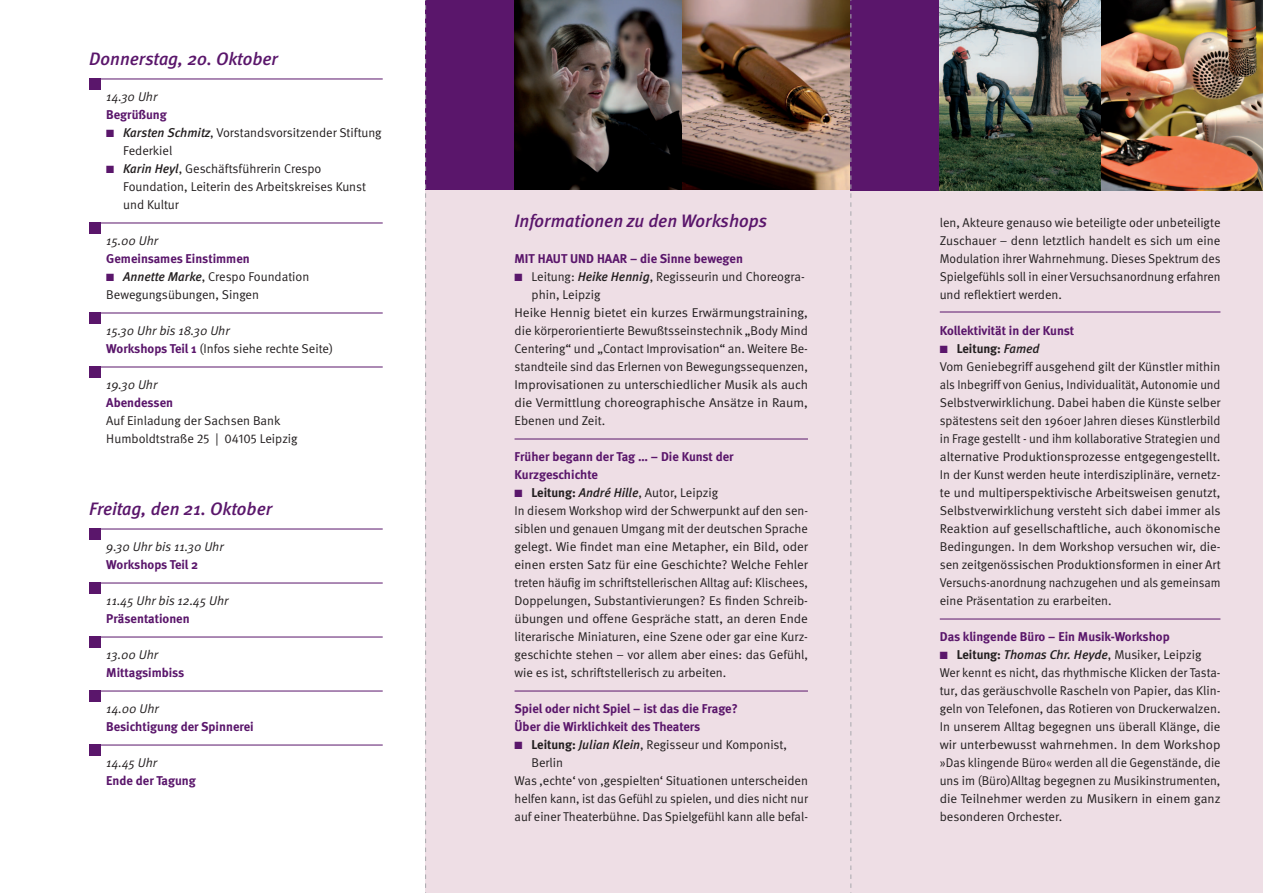
<style>
.page{position:relative;width:1263px;height:893px;background:#fff}
.page>*{position:absolute;margin:0;border:0;box-sizing:border-box;transform-origin:0 0}
.t1{font:italic 500 18px "Meta";color:#5a166b}
.t2{font:12.75px/18px "Meta Normal";color:#231f20}
.t3{font:700 12.75px/18px "Meta";color:#5a166b}
.t4{font:12.75px "Meta Normal";color:#231f20;scale:1.05 1}
.t5{font:italic 12.75px "Meta Normal";color:#231f20}
.t6{font:700 12.75px "Meta";letter-spacing:-.01em;color:#231f20}
.s1{color:#5a166b}
.s2{font-family:"Meta";font-weight:500;font-style:italic}
.s3{font-style:italic}
.s4{font-family:"Meta";font-weight:700;color:#5a166b}
.s5{font-family:"Meta Normal Expert"}
.s6{font-family:"Meta";font-weight:700}
.s7{font-weight:500;font-style:italic}
</style>
<div class="page">
<div style="left:425px;top:0;width:89px;height:191px;background:#5a166b"></div>
<img style="left:514px;top:0;width:168px;height:191px">
<svg style="left:682px;top:0;width:168px;height:191px;background:#7f6354"></svg>
<div style="left:425px;top:191px;width:838px;height:702px;background:#eedee5"></div>
<div style="left:850px;top:0;width:90px;height:191px;background:#5a166b"></div>
<img style="left:940px;top:0;width:161px;height:191px">
<img style="left:1101px;top:0;width:162px;height:191px">
<div style="left:89px;top:223px;width:12px;height:11px;background:#5a166b"></div>
<hr style="left:89px;top:223px;width:294px;height:1px;background:#5a166b">
<div style="left:89px;top:691px;width:12px;height:11px;background:#5a166b"></div>
<hr style="left:89px;top:691px;width:294px;height:1px;background:#5a166b">
<div style="left:89px;top:637px;width:12px;height:11px;background:#5a166b"></div>
<hr style="left:89px;top:637px;width:294px;height:1px;background:#5a166b">
<div style="left:89px;top:79px;width:12px;height:11px;background:#5a166b"></div>
<hr style="left:89px;top:79px;width:294px;height:1px;background:#5a166b">
<div style="left:89px;top:313px;width:12px;height:11px;background:#5a166b"></div>
<hr style="left:89px;top:313px;width:294px;height:1px;background:#5a166b">
<div style="left:89px;top:745px;width:12px;height:11px;background:#5a166b"></div>
<hr style="left:89px;top:745px;width:294px;height:1px;background:#5a166b">
<div style="left:89px;top:367px;width:12px;height:11px;background:#5a166b"></div>
<hr style="left:89px;top:367px;width:294px;height:1px;background:#5a166b">
<hr style="left:940px;top:312px;width:280px;height:1px;background:#5a166b">
<svg style="left:425px;top:0;width:1px;height:893px"></svg>
<svg style="left:850px;top:0;width:1px;height:893px"></svg>
<div style="left:89px;top:529px;width:12px;height:11px;background:#5a166b"></div>
<hr style="left:89px;top:529px;width:294px;height:1px;background:#5a166b">
<div style="left:89px;top:583px;width:12px;height:11px;background:#5a166b"></div>
<hr style="left:89px;top:583px;width:294px;height:1px;background:#5a166b">
<hr style="left:514px;top:439px;width:294px;height:1px;background:#5a166b">
<hr style="left:514px;top:691px;width:294px;height:1px;background:#5a166b">
<hr style="left:940px;top:619px;width:280px;height:1px;background:#5a166b">
<h1 class="t1" style="left:89px;top:48px;width:190px">Donnerstag, 20. Oktober</h1>
<p class="t5" style="left:106px;top:89px;width:53px">14.30 Uhr</p>
<p class="t3" style="left:106px;top:105px;width:62px">Begrüßung</p>
<p class="t2" style="left:123px;top:123px;width:260px;text-indent:-17px"><span class="s1">■</span> <span class="s2">Karsten Schmitz</span>, Vorstandsvorsitzender Stiftung<br>Federkiel</p>
<p class="t2" style="left:123px;top:159px;width:244px;text-indent:-17px"><span class="s1">■</span> <span class="s2">Karin Heyl</span>, Geschäftsführerin Crespo<br>Foundation, Leiterin des Arbeitskreises Kunst und Kultur</p>
<p class="t5" style="left:106px;top:233px;width:53px">15.00 Uhr</p>
<p class="t3" style="left:106px;top:249px;width:145px">Gemeinsames Einstimmen</p>
<p class="t2" style="left:106px;top:267px;width:205px"><span class="s1">■</span> <span class="s2">Annette Marke</span>, Crespo Foundation<br>Bewegungsübungen, Singen</p>
<p class="t2" style="left:106px;top:321px;width:228px"><span class="s3">15.30 Uhr bis 18.30 Uhr<br></span><span class="s4">Workshops Teil 1</span> (Infos siehe rechte Seite)</p>
<p class="t5" style="left:106px;top:377px;width:53px">19.30 Uhr</p>
<p class="t3" style="left:106px;top:393px;width:68px">Abendessen</p>
<p class="t2" style="left:106px;top:411px;width:193px">Auf Einladung der Sachsen Bank<br>Humboldtstraße <span class="s5">25</span> | <span class="s5">04105</span> Leipzig</p>
<h1 class="t1" style="left:89px;top:498px;width:184px">Freitag, den 21. Oktober</h1>
<p class="t5" style="left:106px;top:539px;width:119px">9.30 Uhr bis 11.30 Uhr</p>
<p class="t3" style="left:106px;top:555px;width:94px">Workshops Teil 2</p>
<p class="t5" style="left:106px;top:593px;width:124px">11.45 Uhr bis 12.45 Uhr</p>
<p class="t3" style="left:106px;top:609px;width:85px">Präsentationen</p>
<p class="t5" style="left:106px;top:647px;width:53px">13.00 Uhr</p>
<p class="t3" style="left:106px;top:663px;width:80px">Mittagsimbiss</p>
<p class="t5" style="left:106px;top:701px;width:54px">14.00 Uhr</p>
<p class="t3" style="left:106px;top:717px;width:149px">Besichtigung der Spinnerei</p>
<p class="t5" style="left:106px;top:755px;width:53px">14.45 Uhr</p>
<p class="t3" style="left:106px;top:771px;width:91px">Ende der Tagung</p>
<h1 class="t1" style="left:514px;top:210px;width:254px">Informationen zu den Workshops</h1>
<p class="t3" style="left:514px;top:249px;width:230px">MIT HAUT UND HAAR – die Sinne bewegen</p>
<p class="t2" style="left:514px;top:267px;width:292px"><span class="s1">■</span> Leitung: <span class="s2">Heike Hennig</span>, Regisseurin und Choreogra-</p>
<p class="t2" style="left:531px;top:285px;width:70px">phin, Leipzig</p>
<p class="t4" style="left:514px;top:305px;width:281px">Heike Hennig bietet ein kurzes Erwärmungstraining,</p>
<p class="t2" style="left:514px;top:321px;width:295px">die körperorientierte Bewußtsseinstechnik „Body Mind</p>
<p class="t2" style="left:514px;top:339px;width:295px">Centering“ und „Contact Improvisation“ an. Weitere Be-</p>
<p class="t2" style="left:514px;top:357px;width:295px">standteile sind das Erlernen von Bewegungssequenzen,</p>
<p class="t2" style="left:514px;top:375px;width:295px">Improvisationen zu unterschiedlicher Musik als auch</p>
<p class="t4" style="left:514px;top:395px;width:281px">die Vermittlung choreographische Ansätze in Raum,</p>
<p class="t2" style="left:514px;top:411px;width:92px">Ebenen und Zeit.</p>
<p class="t3" style="left:514px;top:447px;width:221px">Früher begann der Tag … – Die Kunst der<br>Kurzgeschichte</p>
<p class="t2" style="left:514px;top:483px;width:295px"><span class="s1">■</span> <span class="s6">Leitung:</span> <span class="s2">André Hille</span>, Autor, Leipzig<br>In diesem Workshop wird der Schwerpunkt auf den sen&shy;siblen und genauen Umgang mit der deutschen Sprache gelegt. Wie findet man eine Metapher, ein Bild, oder einen ersten Satz für eine Geschichte? Welche Fehler treten häufig im schriftstellerischen Alltag auf: Klischees, Doppelungen, Substantivierungen? Es finden Schreib&shy;übungen und offene Gespräche statt, an deren Ende literarische Miniaturen, eine Szene oder gar eine Kurz&shy;geschichte stehen – vor allem aber eines: das Gefühl, wie es ist, schriftstellerisch zu arbeiten.</p>
<p class="t3" style="left:514px;top:699px;width:225px">Spiel oder nicht Spiel – ist das die Frage?<br>Über die Wirklichkeit des Theaters</p>
<p class="t2" style="left:514px;top:735px;width:274px"><span class="s1">■</span> <span class="s6">Leitung:</span> <span class="s2">Julian Klein</span>, Regisseur und Komponist,</p>
<p class="t2" style="left:531px;top:753px;width:33px">Berlin</p>
<p class="t2" style="left:514px;top:771px;width:295px">Was ‚echte‘ von ‚gespielten‘ Situationen unterscheiden</p>
<p class="t2" style="left:514px;top:789px;width:295px">helfen kann, ist das Gefühl zu spielen, und dies nicht nur</p>
<p class="t2" style="left:514px;top:807px;width:295px">auf einer Theaterbühne. Das Spielgefühl kann alle befal-</p>
<p class="t2" style="left:940px;top:213px;width:282px;text-align:justify">len, Akteure genauso wie beteiligte oder unbeteiligte Zuschauer – denn letztlich handelt es sich um eine Modulation ihrer Wahrnehmung. Dieses Spektrum des Spielgefühls soll in einer Versuchsanordnung erfahren und reflektiert werden.</p>
<p class="t3" style="left:940px;top:321px;width:136px">Kollektivität in der Kunst</p>
<p class="t6" style="left:940px;top:340px;width:101px"><span class="s1">■</span> Leitung: <span class="s7">Famed</span></p>
<p class="t2" style="left:940px;top:357px;width:282px;text-align:justify">Vom Geniebegriff ausgehend gilt der Künstler mithin als Inbegriff von Genius, Individualität, Autonomie und Selbstverwirklichung. Dabei haben die Künste selber spätestens seit den 1960er Jahren dieses Künstlerbild in Frage gestellt - und ihm kollaborative Strategien und alternative Produktionsprozesse entgegengestellt.<br>In der Kunst werden heute interdisziplinäre, vernetz&shy;te und multiperspektivische Arbeitsweisen genutzt, Selbstverwirklichung versteht sich dabei immer als Reaktion auf gesellschaftliche, auch ökonomische Bedingungen. In dem Workshop versuchen wir, die&shy;sen zeitgenössischen Produktionsformen in einer Art Versuchs-anordnung nachzugehen und als gemeinsam eine Präsentation zu erarbeiten.</p>
<p class="t3" style="left:940px;top:627px;width:231px">Das klingende Büro – Ein Musik-Workshop</p>
<p class="t2" style="left:940px;top:645px;width:282px"><span class="s1">■</span> <span class="s6">Leitung:</span> <span class="s2">Thomas Chr. Heyde</span>, Musiker, Leipzig Wer kennt es nicht, das rhythmische Klicken der Tasta&shy;tur, das geräuschvolle Rascheln von Papier, das Klin&shy;geln von Telefonen, das Rotieren von Druckerwalzen.<br>In unserem Alltag begegnen uns überall Klänge, die wir unterbewusst wahrnehmen. In dem Workshop »Das klingende Büro« werden all die Gegenstände, die uns im (Büro)Alltag begegnen zu Musikinstrumenten, die Teilnehmer werden zu Musikern in einem ganz besonderen Orchester.</p>
</div>
